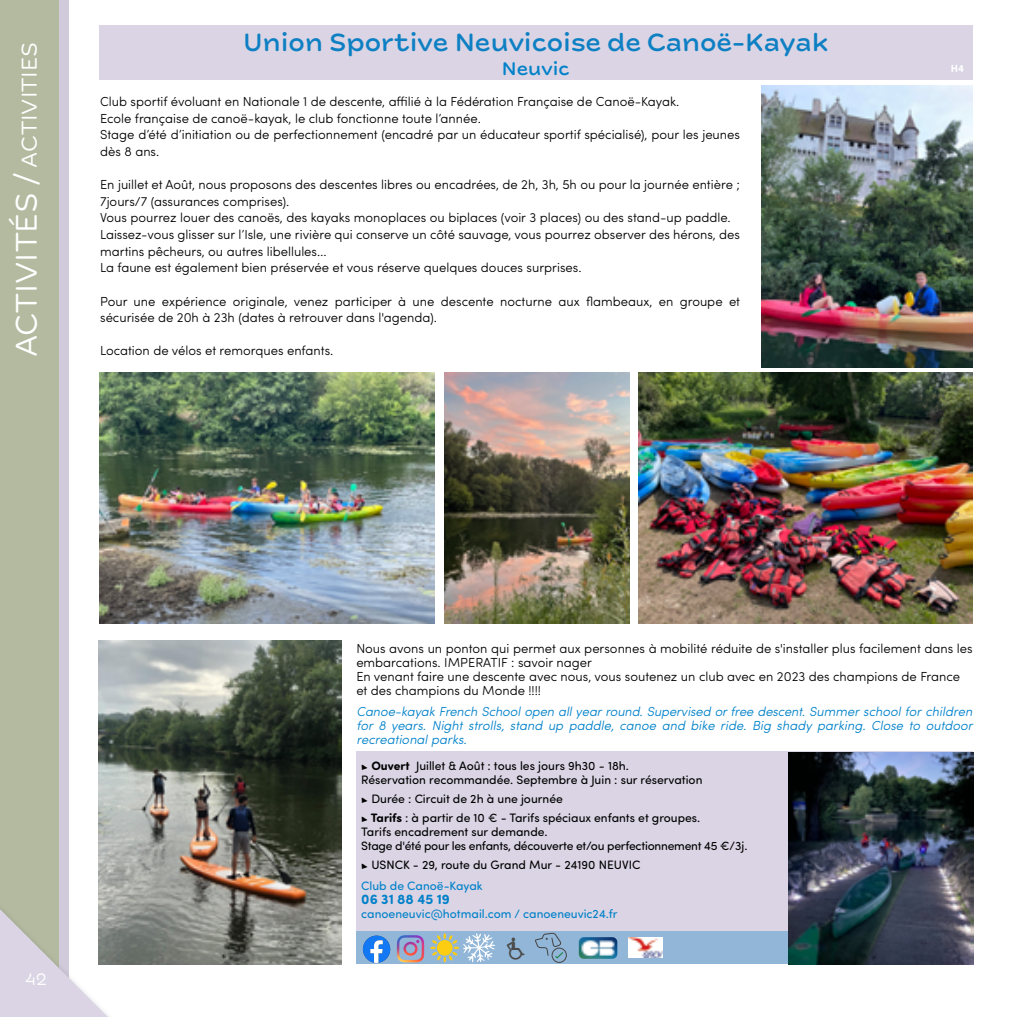
<style>
.page{position:relative;width:1017px;height:1017px;background:#fff}
.page>*{position:absolute;margin:0;border:0;box-sizing:border-box;transform-origin:0 0}
.t1{font:31.5px "New Farm";color:#fff}
.t2{font:500 26.25px "New Farm";color:#0d7fc3}
.t3{font:500 19.25px "New Farm";color:#0081c9}
.t4{font:17.5px "New Farm";color:#fff}
.t5{font:700 14px "Sofia Pro Soft";color:#0081c9}
.t6{font:300 13.12px/16.6px "Sofia Pro Soft";color:#000}
.t7{font:italic 300 13.12px/14px "Sofia Pro Soft";color:#0081c9;text-align:justify}
.t8{font:12.25px/14px "Sofia Pro Soft";color:#000}
.t9{font:12.25px/14px "Sofia Pro Soft";letter-spacing:-.02em;color:#000}
.t10{font:12.25px "Sofia Pro Soft";color:#0081c9}
.t11{font:700 10.5px "Sofia Pro Soft";color:#fff}
.s1{font-size:22.75px}
.s2{font-family:"Segoe Print";font-size:7px}
.s3{font-weight:700}
.s4{color:#0081c9}
</style>
<div class="page">
<svg style="left:58px;top:0;width:11px;height:883px;background:#cdc8d4"></svg>
<div style="left:0;top:0;width:58px;height:1017px;background:#b4baa0"></div>
<svg style="left:0;top:883px;width:133px;height:134px"></svg>
<div style="left:356px;top:752px;width:617px;height:212px;background:#dad4e4"></div>
<div style="left:356px;top:931px;width:617px;height:33px;background:#92b6d8"></div>
<img style="left:628px;top:938px;width:35px;height:19px">
<img style="left:762px;top:86px;width:211px;height:281px">
<div style="left:99px;top:25px;width:874px;height:54px;background:#dad4e4"></div>
<img style="left:100px;top:372px;width:334px;height:251px">
<img style="left:445px;top:372px;width:185px;height:251px">
<img style="left:638px;top:372px;width:335px;height:251px">
<img style="left:99px;top:641px;width:242px;height:323px">
<svg style="left:363px;top:936px;width:27px;height:27px"></svg>
<svg style="left:430px;top:933px;width:66px;height:30px"></svg>
<svg style="left:535px;top:933px;width:32px;height:30px"></svg>
<img style="left:579px;top:937px;width:38px;height:22px">
<img style="left:788px;top:752px;width:185px;height:212px">
<img style="left:397px;top:935px;width:27px;height:27px">
<h1 class="t1" style="left:7px;top:357px;width:316px;rotate:-90deg">ACTIVITÉS / <span class="s1">ACTIVITIES</span></h1>
<h2 class="t2" style="left:243px;top:26px;width:587px">Union Sportive Neuvicoise de Canoë-Kayak</h2>
<h3 class="t3" style="left:502px;top:57px;width:69px">Neuvic</h3>
<p class="t11" style="left:951px;top:61px;width:15px">H4</p>
<p class="t6" style="left:100px;top:93px;width:641px">Club sportif évoluant en Nationale 1 de descente, affilié à la Fédération Française de Canoë-Kayak.<br>Ecole française de canoë-kayak, le club fonctionne toute l’année.<br>Stage d’été d’initiation ou de perfectionnement (encadré par un éducateur sportif spécialisé), pour les jeunes dès 8 ans.</p>
<p class="t6" style="left:100px;top:176px;width:641px">En juillet et Août, nous proposons des descentes libres ou encadrées, de 2h, 3h, 5h ou pour la journée entière ; 7jours/7 (assurances comprises).<br>Vous pourrez louer des canoës, des kayaks monoplaces ou biplaces (voir 3 places) ou des stand-up paddle.<br>Laissez-vous glisser sur l’Isle, une rivière qui conserve un côté sauvage, vous pourrez observer des hérons, des martins pêcheurs, ou autres libellules…<br>La faune est également bien préservée et vous réserve quelques douces surprises.</p>
<p class="t6" style="left:100px;top:292px;width:641px">Pour une expérience originale, venez participer à une descente nocturne aux flambeaux, en groupe et sécurisée de 20h à 23h (dates à retrouver dans l'agenda).</p>
<p class="t6" style="left:100px;top:342px;width:235px">Location de vélos et remorques enfants.</p>
<h3 class="t4" style="left:25px;top:969px;width:23px">42</h3>
<p class="t6" style="left:356px;top:641px;width:618px;line-height:14px">Nous avons un ponton qui permet aux personnes à mobilité réduite de s'installer plus facilement dans les embarcations. IMPERATIF : savoir nager<br>En venant faire une descente avec nous, vous soutenez un club avec en 2023 des champions de France et des champions du Monde !!!!</p>
<p class="t7" style="left:357px;top:703px;width:618px">Canoe-kayak French School open all year round. Supervised or free descent. Summer school for children for 8 years. Night strolls, stand up paddle, canoe and bike ride. Big shady parking. Close to outdoor recreational parks.</p>
<p class="t8" style="left:361px;top:758px;width:343px"><span class="s2">►</span> <span class="s3">Ouvert</span> Juillet &amp; Août : tous les jours 9h30 - 18h.<br>Réservation recommandée. Septembre à Juin : sur réservation</p>
<p class="t8" style="left:361px;top:788px;width:341px;line-height:19.2px"><span class="s2">►</span> Durée : Circuit de 2h à une journée<br><span class="s2">►</span> <span class="s3">Tarifs</span> : à partir de 10 € - Tarifs spéciaux enfants et groupes.</p>
<p class="t9" style="left:361px;top:824px;width:388px">Tarifs encadrement sur demande.<br>Stage d'été pour les enfants, découverte et/ou perfectionnement 45 €/3j.</p>
<p class="t8" style="left:361px;top:854px;width:281px;line-height:21px"><span class="s2">►</span> USNCK - 29, route du Grand Mur - 24190 NEUVIC<br><span class="s4">Club de Canoë-Kayak</span></p>
<p class="t5" style="left:361px;top:889px;width:90px">06 31 88 45 19</p>
<p class="t10" style="left:361px;top:906px;width:258px">canoeneuvic@hotmail.com / canoeneuvic24.fr</p>
</div>
